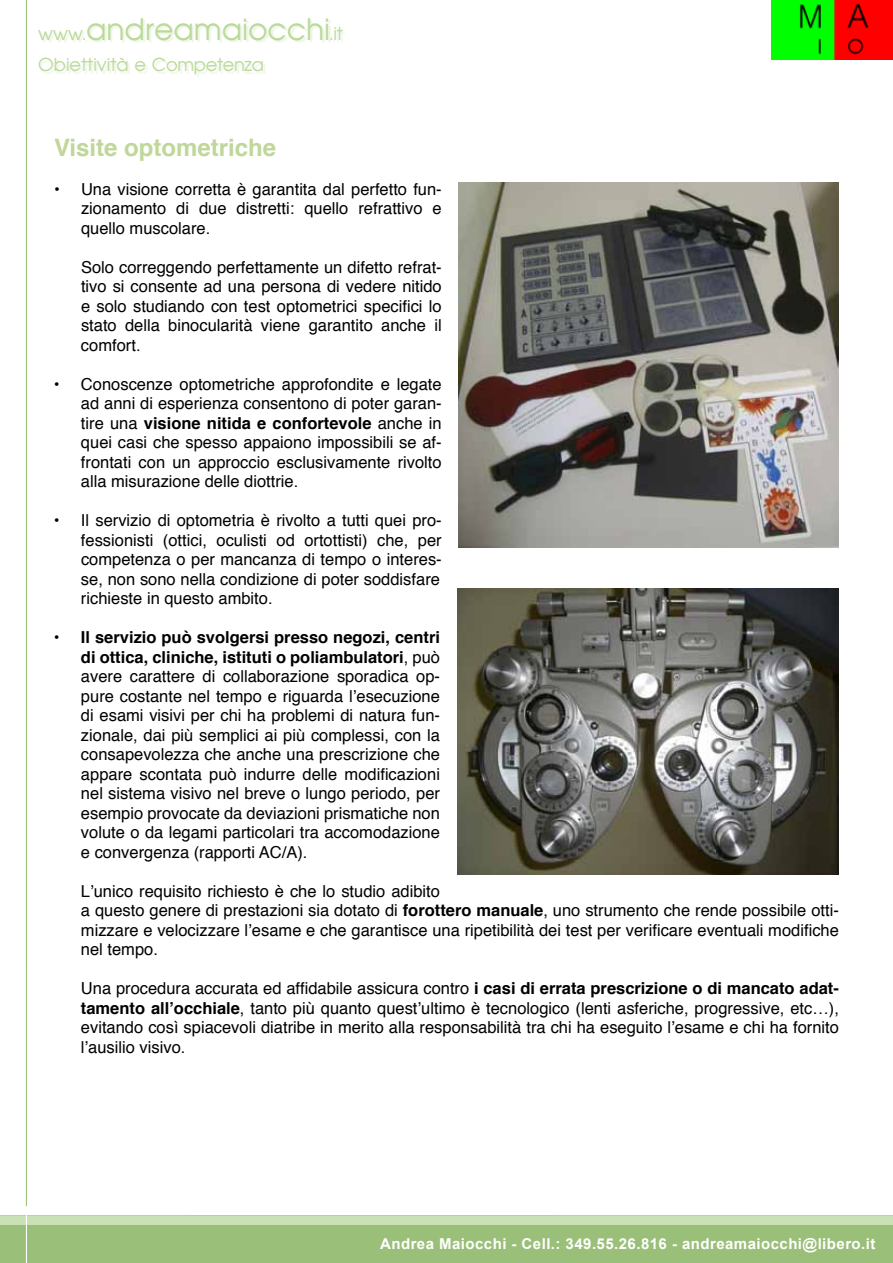
<style>
.page{position:relative;width:893px;height:1263px;background:#fff}
.page>*{position:absolute;margin:0;border:0;box-sizing:border-box;transform-origin:0 0}
.t1{font:29.7px "Avian";color:#bbda99}
.t2{font:700 24px "Helvetica";color:#bfd799}
.t3{font:17.85px "Avian";color:#bbda99}
.t4{font:16.5px/19.5px "Helvetica";color:#000;text-align:justify}
.t5{font:700 15px "Arial";letter-spacing:.03em;color:#fff}
.s1{font-size:17.85px}
.s2{font-weight:700}
</style>
<div class="page">
<div style="left:0;top:1222px;width:893px;height:41px;background:#9abf79"></div>
<hr style="left:26px;top:0;width:1px;height:1206px;background:#9abf79">
<div style="left:40px;top:19px;width:305px;height:58px;background:#55a100;opacity:.1"></div>
<hr style="left:0;top:1215px;width:893px;height:1px;background:#9abf79">
<div style="left:0;top:1216px;width:893px;height:8px;background:#c9e1b4"></div>
<hr style="left:26px;top:1211px;width:1px;height:52px;background:#fff">
<img style="left:771px;top:0;width:122px;height:60px">
<img style="left:459px;top:182px;width:380px;height:366px">
<img style="left:457px;top:588px;width:382px;height:287px">
<h1 class="t1" style="left:38px;top:12px;width:306px"><span class="s1">www.</span>andreamaiocchi<span class="s1">.it</span></h1>
<p class="t3" style="left:38px;top:54px;width:227px">Obiettività e Competenza</p>
<h2 class="t2" style="left:54px;top:128px;width:224px">Visite optometriche</h2>
<p class="t4" style="left:81px;top:179px;width:362px;text-indent:-27px">• Una visione corretta è garantita dal perfetto fun&shy;zionamento di due distretti: quello refrattivo e quello muscolare.</p>
<p class="t4" style="left:81px;top:257px;width:362px">Solo correggendo perfettamente un difetto refrat&shy;tivo si consente ad una persona di vedere nitido e solo studiando con test optometrici specifici lo stato della binocularità viene garantito anche il comfort.</p>
<p class="t4" style="left:81px;top:375px;width:362px;text-indent:-27px">• Conoscenze optometriche approfondite e legate ad anni di esperienza consentono di poter garan&shy;tire una <span class="s2">visione nitida e confortevole</span> anche in quei casi che spesso appaiono impossibili se af&shy;frontati con un approccio esclusivamente rivolto alla misurazione delle diottrie.</p>
<p class="t4" style="left:81px;top:511px;width:362px;text-indent:-27px">• Il servizio di optometria è rivolto a tutti quei pro&shy;fessionisti (ottici, oculisti od ortottisti) che, per competenza o per mancanza di tempo o interes&shy;se, non sono nella condizione di poter soddisfare richieste in questo ambito.</p>
<p class="t4" style="left:81px;top:628px;width:361px;text-indent:-27px"><span class="s2">• Il servizio può svolgersi presso negozi, centri di ottica, cliniche, istituti o poliambulatori</span>, può avere carattere di collaborazione sporadica op&shy;pure costante nel tempo e riguarda l’esecuzione di esami visivi per chi ha problemi di natura fun&shy;zionale, dai più semplici ai più complessi, con la consapevolezza che anche una prescrizione che appare scontata può indurre delle modificazioni nel sistema visivo nel breve o lungo periodo, per esempio provocate da deviazioni prismatiche non volute o da legami particolari tra accomodazione e convergenza (rapporti AC/A).</p>
<p class="t4" style="left:81px;top:882px;width:759px;text-align:left">L’unico requisito richiesto è che lo studio adibito<br>a questo genere di prestazioni sia dotato di <span class="s2">forottero manuale</span>, uno strumento che rende possibile otti&shy;mizzare e velocizzare l’esame e che garantisce una ripetibilità dei test per verificare eventuali modifiche nel tempo.</p>
<p class="t4" style="left:81px;top:979px;width:759px">Una procedura accurata ed affidabile assicura contro <span class="s2">i casi di errata prescrizione o di mancato adat&shy;tamento all’occhiale</span>, tanto più quanto quest’ultimo è tecnologico (lenti asferiche, progressive, etc…), evitando così spiacevoli diatribe in merito alla responsabilità tra chi ha eseguito l’esame e chi ha fornito l’ausilio visivo.</p>
<p class="t5" style="left:380px;top:1234px;width:497px">Andrea Maiocchi - Cell.: 349.55.26.816 - andreamaiocchi@libero.it</p>
</div>
